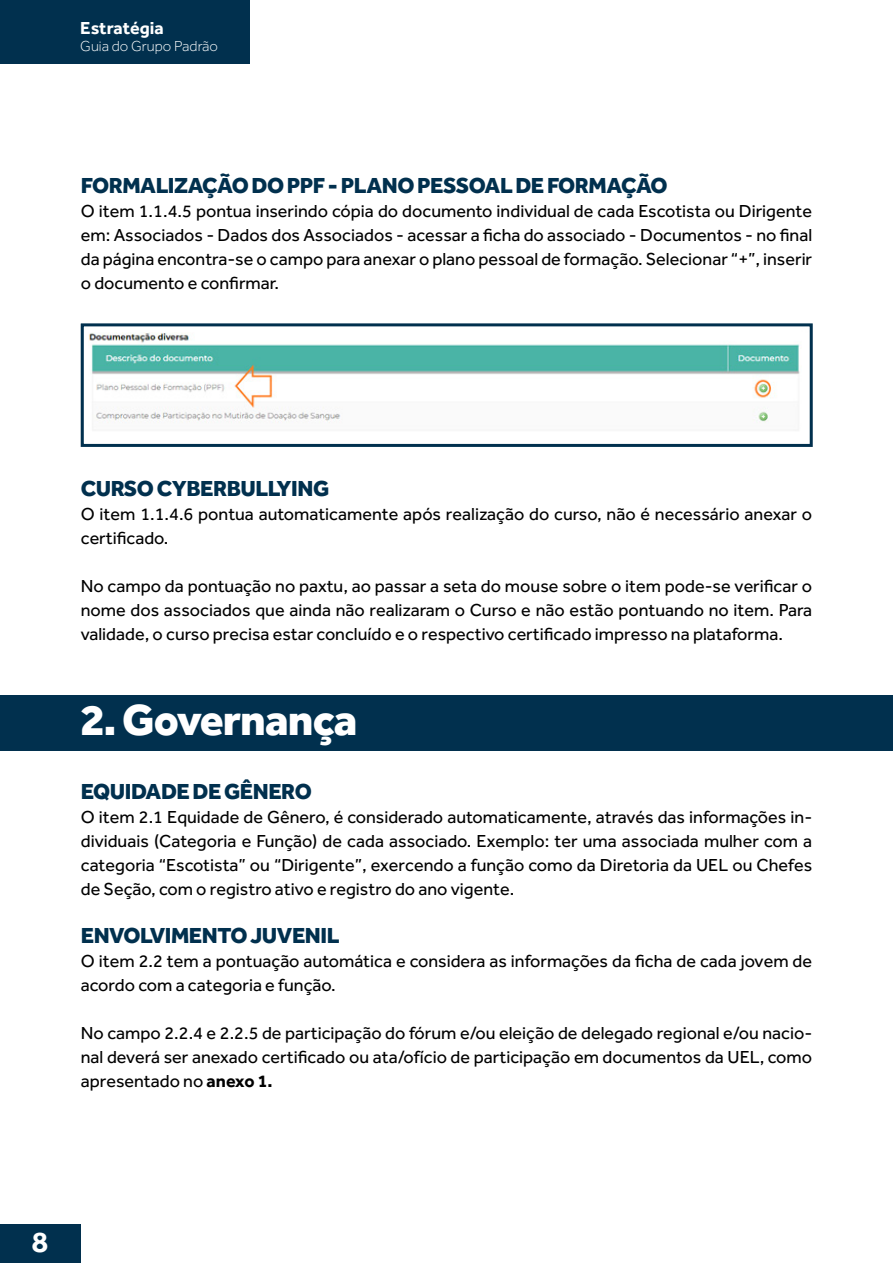
<style>
.page{position:relative;width:893px;height:1263px;background:#fff}
.page>*{position:absolute;margin:0;border:0;box-sizing:border-box;transform-origin:0 0}
.t1{font:800 45px "Effra";letter-spacing:-.02em;color:#fff}
.t2{font:700 30px "Effra";color:#fff}
.t3{font:800 22.5px "Effra";letter-spacing:-.02em;color:#01304e}
.t4{font:18px/24px "Effra";color:#000;text-align:justify}
.t5{font:700 18px "Effra";color:#fff}
.t6{font:300 15px "Effra";color:#fff}
.s1{font-weight:700}
</style>
<div class="page">
<div style="left:0;top:0;width:249px;height:64px;background:#01304e"></div>
<div style="left:0;top:1225px;width:80px;height:38px;background:#01304e"></div>
<img style="left:89px;top:332px;width:711px;height:91px">
<div style="left:81px;top:323px;width:732px;height:124px;border:3px solid #01304e"></div>
<div style="left:0;top:695px;width:893px;height:55px;background:#01304e"></div>
<p class="t5" style="left:80px;top:17px;width:85px">Estratégia</p>
<p class="t6" style="left:80px;top:38px;width:139px">Guia do Grupo Padrão</p>
<p class="t3" style="left:81px;top:172px;width:588px">FORMALIZAÇÃO DO PPF - PLANO PESSOAL DE FORMAÇÃO</p>
<p class="t4" style="left:81px;top:199px;width:733px">O item 1.1.4.5 pontua inserindo cópia do documento individual de cada Escotista ou Dirigente em: Associados - Dados dos Associados - acessar a ficha do associado - Documentos - no final da página encontra-se o campo para anexar o plano pessoal de formação. Selecionar “+”, inserir o documento e confirmar.</p>
<p class="t3" style="left:81px;top:474px;width:250px">CURSO CYBERBULLYING</p>
<p class="t4" style="left:81px;top:502px;width:733px">O item 1.1.4.6 pontua automaticamente após realização do curso, não é necessário anexar o certificado.</p>
<p class="t4" style="left:81px;top:574px;width:733px">No campo da pontuação no paxtu, ao passar a seta do mouse sobre o item pode-se verificar o nome dos associados que ainda não realizaram o Curso e não estão pontuando no item. Para validade, o curso precisa estar concluído e o respectivo certificado impresso na plataforma.</p>
<h1 class="t1" style="left:81px;top:692px;width:278px">2. Governança</h1>
<p class="t3" style="left:81px;top:778px;width:233px">EQUIDADE DE GÊNERO</p>
<p class="t4" style="left:81px;top:805px;width:733px">O item 2.1 Equidade de Gênero, é considerado automaticamente, através das informações in&shy;dividuais (Categoria e Função) de cada associado. Exemplo: ter uma associada mulher com a categoria “Escotista” ou “Dirigente”, exercendo a função como da Diretoria da UEL ou Chefes de Seção, com o registro ativo e registro do ano vigente.</p>
<p class="t3" style="left:81px;top:922px;width:260px">ENVOLVIMENTO JUVENIL</p>
<p class="t4" style="left:81px;top:949px;width:733px">O item 2.2 tem a pontuação automática e considera as informações da ficha de cada jovem de acordo com a categoria e função.</p>
<p class="t4" style="left:81px;top:1021px;width:733px">No campo 2.2.4 e 2.2.5 de participação do fórum e/ou eleição de delegado regional e/ou nacio&shy;nal deverá ser anexado certificado ou ata/ofício de participação em documentos da UEL, como apresentado no <span class="s1">anexo 1.</span></p>
<h2 class="t2" style="left:32px;top:1224px;width:18px">8</h2>
</div>
